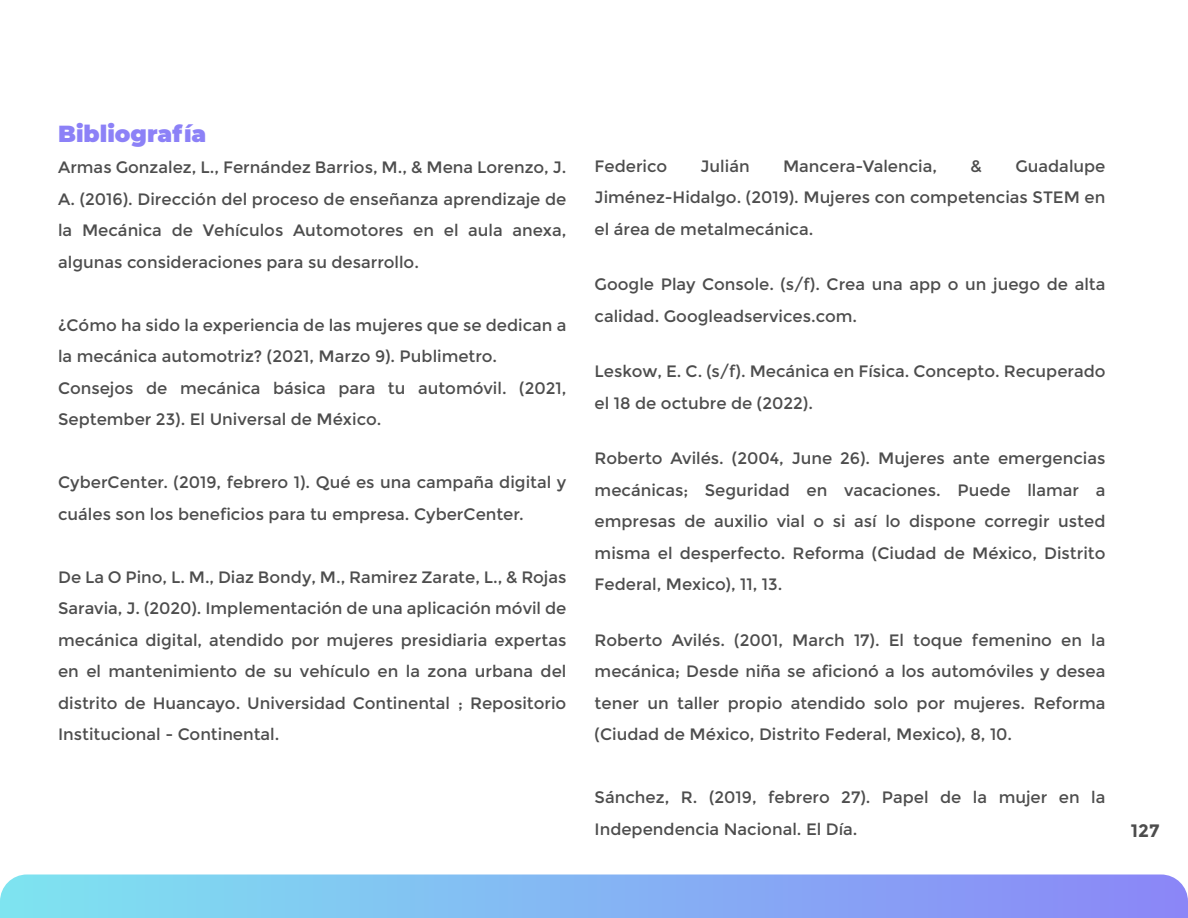
<style>
.page{position:relative;width:1188px;height:918px;background:#fff}
.page>*{position:absolute;margin:0;border:0;box-sizing:border-box;transform-origin:0 0}
.t1{font:900 23.1px "Montserrat";color:#8c81f7}
.t2{font:700 18px "Montserrat";color:#4d4d4d}
.t3{font:16.5px/31.5px "Montserrat";color:#4d4d4d;text-align:justify}
</style>
<div class="page">
<svg style="left:0;top:874px;width:1188px;height:44px;background:#86b6f3"></svg>
<h1 class="t1" style="left:58px;top:116px;width:150px">Bibliografía</h1>
<p class="t3" style="left:58px;top:152px;width:510px">Armas Gonzalez, L., Fernández Barrios, M., &amp; Mena Lorenzo, J.<br>A. (2016). Dirección del proceso de enseñanza aprendizaje de la Mecánica de Vehículos Automotores en el aula anexa, algunas consideraciones para su desarrollo.</p>
<p class="t3" style="left:58px;top:310px;width:510px;text-align:left">¿Cómo ha sido la experiencia de las mujeres que se dedican a la mecánica automotriz? (2021, Marzo 9). Publimetro.<br>Consejos de mecánica básica para tu automóvil. (2021, September 23). El Universal de México.</p>
<p class="t3" style="left:58px;top:467px;width:510px">CyberCenter. (2019, febrero 1). Qué es una campaña digital y cuáles son los beneficios para tu empresa. CyberCenter.</p>
<p class="t3" style="left:58px;top:562px;width:510px">De La O Pino, L. M., Diaz Bondy, M., Ramirez Zarate, L., &amp; Rojas Saravia, J. (2020). Implementación de una aplicación móvil de mecánica digital, atendido por mujeres presidiaria expertas en el mantenimiento de su vehículo en la zona urbana del distrito de Huancayo. Universidad Continental ; Repositorio Institucional - Continental.</p>
<p class="t3" style="left:595px;top:150px;width:74px">Federico</p>
<p class="t3" style="left:701px;top:150px;width:51px">Julián</p>
<p class="t3" style="left:783px;top:150px;width:156px">Mancera-Valencia,</p>
<p class="t3" style="left:971px;top:150px;width:13px">&amp;</p>
<p class="t3" style="left:595px;top:150px;width:512px;text-indent:421px">Guadalupe Jiménez-Hidalgo. (2019). Mujeres con competencias STEM en el área de metalmecánica.</p>
<p class="t3" style="left:595px;top:269px;width:512px">Google Play Console. (s/f). Crea una app o un juego de alta calidad. Googleadservices.com.</p>
<p class="t3" style="left:595px;top:356px;width:512px">Leskow, E. C. (s/f). Mecánica en Física. Concepto. Recuperado el 18 de octubre de (2022).</p>
<p class="t3" style="left:595px;top:443px;width:512px">Roberto Avilés. (2004, June 26). Mujeres ante emergencias mecánicas; Seguridad en vacaciones. Puede llamar a empresas de auxilio vial o si así lo dispone corregir usted misma el desperfecto. Reforma (Ciudad de México, Distrito Federal, Mexico), 11, 13.</p>
<p class="t3" style="left:595px;top:624px;width:512px">Roberto Avilés. (2001, March 17). El toque femenino en la mecánica; Desde niña se aficionó a los automóviles y desea tener un taller propio atendido solo por mujeres. Reforma (Ciudad de México, Distrito Federal, Mexico), 8, 10.</p>
<p class="t3" style="left:595px;top:782px;width:512px">Sánchez, R. (2019, febrero 27). Papel de la mujer en la<br>Independencia Nacional. El Día.</p>
<p class="t2" style="left:1131px;top:820px;width:30px">127</p>
</div>
